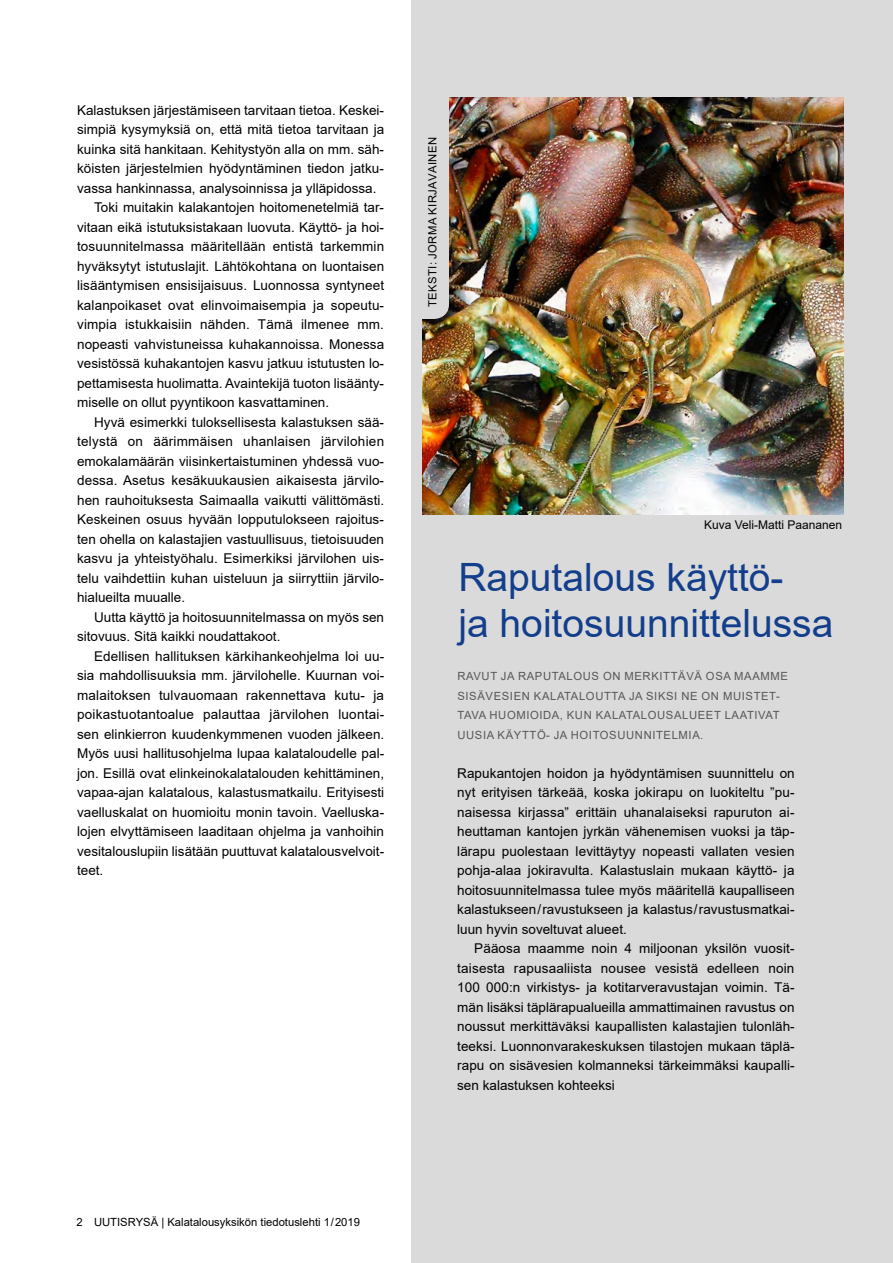
<style>
.page{position:relative;width:893px;height:1263px;background:#fff}
.page>*{position:absolute;margin:0;border:0;box-sizing:border-box;transform-origin:0 0}
.t1{font:39px/46.5px "Arial";color:#123e8b}
.Leipis{font:13.5px/19.5px "Arial";color:#000;text-align:justify}
.Leipis_eka_kpl{font:13.5px/19.5px "Arial";color:#000;text-align:justify}
.Kuvateksti_taulukko{font:12px "Arial";color:#000}
.Ingressi{font:11.25px/19.5px "Arial";letter-spacing:.055em;color:#575756}
.t2{font:11.25px "Arial";color:#000}
.t3{font:11.25px "Arial";letter-spacing:.035em;color:#000}
</style>
<div class="page">
<div style="left:411px;top:0;width:482px;height:1263px;background:#dadada"></div>
<img style="left:422px;top:98px;width:421px;height:417px">
<svg style="left:422px;top:98px;width:27px;height:221px"></svg>
<p class="Leipis_eka_kpl" style="left:77px;top:100px;width:309px">Kalastuksen järjestämiseen tarvitaan tietoa. Keskei&shy;simpiä kysymyksiä on, että mitä tietoa tarvitaan ja kuinka sitä hankitaan. Kehitystyön alla on mm. säh&shy;köisten järjestelmien hyödyntäminen tiedon jatku&shy;vassa hankinnassa, analysoinnissa ja ylläpidossa.</p>
<p class="Leipis" style="left:77px;top:198px;width:309px;text-indent:17px">Toki muitakin kalakantojen hoitomenetelmiä tar&shy;vitaan eikä istutuksistakaan luovuta. Käyttö- ja hoi&shy;tosuunnitelmassa määritellään entistä tarkemmin hyväksytyt istutuslajit. Lähtökohtana on luontaisen lisääntymisen ensisijaisuus. Luonnossa syntyneet kalanpoikaset ovat elinvoimaisempia ja sopeutu&shy;vimpia istukkaisiin nähden. Tämä ilmenee mm. nopeasti vahvistuneissa kuhakannoissa. Monessa vesistössä kuhakantojen kasvu jatkuu istutusten lo&shy;pettamisesta huolimatta. Avaintekijä tuoton lisäänty&shy;miselle on ollut pyyntikoon kasvattaminen.</p>
<p class="Leipis" style="left:77px;top:412px;width:309px;text-indent:17px">Hyvä esimerkki tuloksellisesta kalastuksen sää&shy;telystä on äärimmäisen uhanlaisen järvilohien emokalamäärän viisinkertaistuminen yhdessä vuo&shy;dessa. Asetus kesäkuukausien aikaisesta järvilo&shy;hen rauhoituksesta Saimaalla vaikutti välittömästi.<br>Keskeinen osuus hyvään lopputulokseen rajoitus&shy;ten ohella on kalastajien vastuullisuus, tietoisuuden kasvu ja yhteistyöhalu. Esimerkiksi järvilohen uis&shy;telu vaihdettiin kuhan uisteluun ja siirryttiin järvilo&shy;hialueilta muualle.</p>
<p class="Leipis" style="left:77px;top:607px;width:308px;text-indent:17px">Uutta käyttö ja hoitosuunnitelmassa on myös sen sitovuus. Sitä kaikki noudattakoot.</p>
<p class="Leipis" style="left:77px;top:646px;width:309px;text-indent:17px">Edellisen hallituksen kärkihankeohjelma loi uu&shy;sia mahdollisuuksia mm. järvilohelle. Kuurnan voi&shy;malaitoksen tulvauomaan rakennettava kutu- ja poikastuotantoalue palauttaa järvilohen luontai&shy;sen elinkierron kuudenkymmenen vuoden jälkeen.<br>Myös uusi hallitusohjelma lupaa kalataloudelle pal&shy;jon. Esillä ovat elinkeinokalatalouden kehittäminen, vapaa-ajan kalatalous, kalastusmatkailu. Erityisesti vaelluskalat on huomioitu monin tavoin. Vaelluska&shy;lojen elvyttämiseen laaditaan ohjelma ja vanhoihin vesitalouslupiin lisätään puuttuvat kalatalousvelvoit&shy;teet.</p>
<p class="t3" style="left:425px;top:307px;width:171px;rotate:-90deg">TEKSTI: JORMA KIRJAVAINEN</p>
<p class="Kuvateksti_taulukko" style="left:704px;top:516px;width:140px">Kuva Veli-Matti Paananen</p>
<h1 class="t1" style="left:458px;top:553px;width:377px">Raputalous käyttö-<br>ja hoitosuunnittelussa</h1>
<p class="Ingressi" style="left:457px;top:667px;width:332px">RAVUT JA RAPUTALOUS ON MERKITTÄVÄ OSA MAAMME SISÄVESIEN KALATALOUTTA JA SIKSI NE ON MUISTET-TAVA HUOMIOIDA, KUN KALATALOUSALUEET LAATIVAT UUSIA KÄYTTÖ- JA HOITOSUUNNITELMIA.</p>
<p class="Leipis_eka_kpl" style="left:457px;top:763px;width:339px">Rapukantojen hoidon ja hyödyntämisen suunnittelu on nyt erityisen tärkeää, koska jokirapu on luokiteltu ”pu&shy;naisessa kirjassa” erittäin uhanalaiseksi rapuruton ai&shy;heuttaman kantojen jyrkän vähenemisen vuoksi ja täp&shy;lärapu puolestaan levittäytyy nopeasti vallaten vesien pohja-alaa jokiravulta. Kalastuslain mukaan käyttö- ja hoitosuunnitelmassa tulee myös määritellä kaupalliseen kalastukseen / ravustukseen ja kalastus / ravustusmatkai&shy;luun hyvin soveltuvat alueet.</p>
<p class="Leipis" style="left:457px;top:939px;width:339px;text-indent:17px">Pääosa maamme noin 4 miljoonan yksilön vuosit&shy;taisesta rapusaaliista nousee vesistä edelleen noin 100 000:n virkistys- ja kotitarveravustajan voimin. Tä&shy;män lisäksi täplärapualueilla ammattimainen ravustus on noussut merkittäväksi kaupallisten kalastajien tulonläh&shy;teeksi. Luonnonvarakeskuksen tilastojen mukaan täplä&shy;rapu on sisävesien kolmanneksi tärkeimmäksi kaupalli&shy;sen kalastuksen kohteeksi</p>
<p class="t2" style="left:77px;top:1214px;width:285px">2 UUTISRYSÄ | Kalatalousyksikön tiedotuslehti 1 / 2019</p>
</div>
